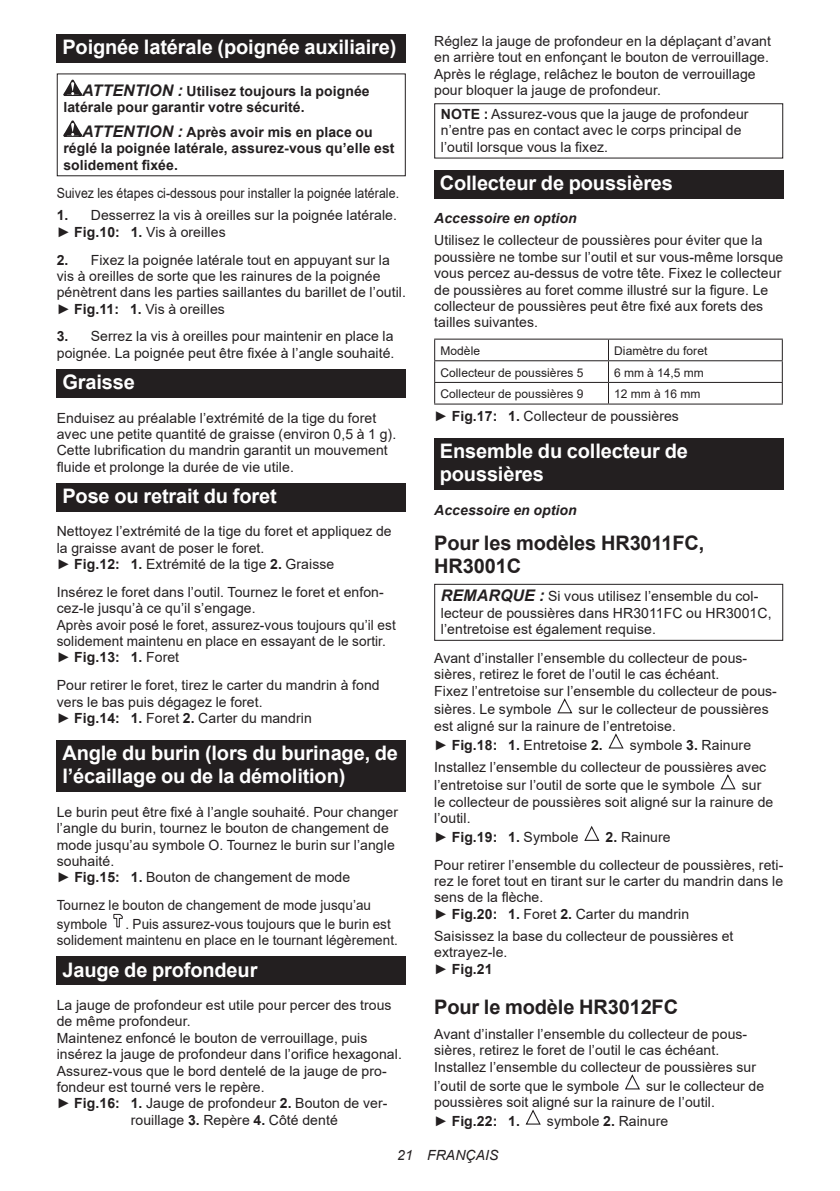
<style>
.page{position:relative;width:840px;height:1191px;background:#fff}
.page>*{position:absolute;margin:0;border:0;box-sizing:border-box;transform-origin:0 0}
.t1{font:700 20px/23.4px "Arial";letter-spacing:-.01em;color:#fff}
.t2{font:700 20px/23.4px "Arial";letter-spacing:-.01em;color:#231f20}
.t3{font:14px/16.4px "Arial";letter-spacing:.005em;color:#231f20}
.t4{font:700 14px/16.4px "Arial";letter-spacing:.005em;color:#231f20}
.t5{font:14px/18.8px "Arial";letter-spacing:.005em;color:#231f20;scale:.96 1}
.t6{font:14px "Arial";letter-spacing:.005em;color:#231f20;scale:.88 1}
.t7{font:italic 700 14px "Arial";letter-spacing:.005em;color:#231f20}
.t8{font:italic 14px "Arial";letter-spacing:.005em;color:#231f20}
.t9{font:12px "Arial";letter-spacing:.005em;color:#231f20}
.s1{font-style:italic;font-size:16px}
.s2{font-weight:700}
.s3{font-weight:700;font-style:italic;font-size:16px}
.s4{font-weight:400}
</style>
<div class="page">
<div style="left:57px;top:34px;width:348px;height:29px;background:#231f20"></div>
<svg style="left:63px;top:80px;width:19px;height:16px"></svg>
<svg style="left:63px;top:120px;width:19px;height:17px"></svg>
<div style="left:57px;top:369px;width:348px;height:29px;background:#231f20"></div>
<div style="left:57px;top:483px;width:348px;height:28px;background:#231f20"></div>
<div style="left:57px;top:740px;width:348px;height:52px;background:#231f20"></div>
<svg style="left:113px;top:913px;width:10px;height:14px"></svg>
<div style="left:57px;top:956px;width:348px;height:29px;background:#231f20"></div>
<div style="left:434px;top:103px;width:348px;height:55px;border:1px solid #231f20"></div>
<div style="left:434px;top:170px;width:348px;height:28px;background:#231f20"></div>
<hr style="left:434px;top:339px;width:174px;height:1px;background:#231f20">
<hr style="left:608px;top:339px;width:174px;height:1px;background:#231f20">
<hr style="left:434px;top:360px;width:174px;height:1px;background:#231f20">
<hr style="left:608px;top:360px;width:174px;height:1px;background:#231f20">
<hr style="left:434px;top:382px;width:174px;height:1px;background:#231f20">
<svg style="left:434px;top:340px;width:1px;height:63px"></svg>
<hr style="left:608px;top:382px;width:174px;height:1px;background:#231f20">
<svg style="left:781px;top:340px;width:1px;height:63px"></svg>
<hr style="left:434px;top:403px;width:174px;height:1px;background:#231f20">
<hr style="left:608px;top:403px;width:174px;height:1px;background:#231f20">
<div style="left:434px;top:438px;width:348px;height:52px;background:#231f20"></div>
<div style="left:434px;top:584px;width:348px;height:57px;border:1px solid #231f20"></div>
<svg style="left:557px;top:698px;width:16px;height:16px"></svg>
<svg style="left:608px;top:733px;width:16px;height:16px"></svg>
<svg style="left:720px;top:774px;width:16px;height:16px"></svg>
<svg style="left:584px;top:826px;width:16px;height:15px"></svg>
<svg style="left:625px;top:1074px;width:15px;height:16px"></svg>
<svg style="left:525px;top:1109px;width:16px;height:16px"></svg>
<h1 class="t1" style="left:62px;top:36px;width:335px">Poignée latérale (poignée auxiliaire)</h1>
<p class="t4" style="left:63px;top:83px;width:307px;text-indent:19px"><span class="s1">ATTENTION :</span> Utilisez toujours la poignée latérale pour garantir votre sécurité.</p>
<p class="t4" style="left:63px;top:124px;width:332px;text-indent:19px"><span class="s1">ATTENTION :</span> Après avoir mis en place ou réglé la poignée latérale, assurez-vous qu’elle est solidement fixée.</p>
<p class="t6" style="left:57px;top:184px;width:390px">Suivez les étapes ci-dessous pour installer la poignée latérale.</p>
<p class="t3" style="left:57px;top:207px;width:341px"><span class="s2">1.</span> Desserrez la vis à oreilles sur la poignée latérale. ► <span class="s2">Fig.10: 1.</span> Vis à oreilles</p>
<p class="t3" style="left:57px;top:251px;width:350px"><span class="s2">2.</span> Fixez la poignée latérale tout en appuyant sur la vis à oreilles de sorte que les rainures de la poignée pénètrent dans les parties saillantes du barillet de l’outil. ► <span class="s2">Fig.11: 1.</span> Vis à oreilles</p>
<p class="t3" style="left:57px;top:328px;width:339px"><span class="s2">3.</span> Serrez la vis à oreilles pour maintenir en place la poignée. La poignée peut être fixée à l’angle souhaité.</p>
<h1 class="t1" style="left:62px;top:370px;width:74px">Graisse</h1>
<p class="t3" style="left:57px;top:409px;width:341px">Enduisez au préalable l’extrémité de la tige du foret avec une petite quantité de graisse (environ 0,5 à 1 g).<br>Cette lubrification du mandrin garantit un mouvement fluide et prolonge la durée de vie utile.</p>
<h1 class="t1" style="left:62px;top:484px;width:216px">Pose ou retrait du foret</h1>
<p class="t3" style="left:57px;top:523px;width:336px">Nettoyez l’extrémité de la tige du foret et appliquez de la graisse avant de poser le foret.<br>► <span class="s2">Fig.12: 1.</span> Extrémité de la tige <span class="s2">2.</span> Graisse</p>
<p class="t3" style="left:57px;top:584px;width:340px">Insérez le foret dans l’outil. Tournez le foret et enfon&shy;cez-le jusqu’à ce qu’il s’engage.<br>Après avoir posé le foret, assurez-vous toujours qu’il est solidement maintenu en place en essayant de le sortir. ► <span class="s2">Fig.13: 1.</span> Foret</p>
<p class="t3" style="left:57px;top:677px;width:324px">Pour retirer le foret, tirez le carter du mandrin à fond vers le bas puis dégagez le foret.<br>► <span class="s2">Fig.14: 1.</span> Foret <span class="s2">2.</span> Carter du mandrin</p>
<h1 class="t1" style="left:62px;top:741px;width:337px">Angle du burin (lors du burinage, de l’écaillage ou de la démolition)</h1>
<p class="t3" style="left:57px;top:803px;width:342px">Le burin peut être fixé à l’angle souhaité. Pour changer l’angle du burin, tournez le bouton de changement de mode jusqu’au symbole O. Tournez le burin sur l’angle souhaité.<br>► <span class="s2">Fig.15: 1.</span> Bouton de changement de mode</p>
<p class="t5" style="left:57px;top:895px;width:329px">Tournez le bouton de changement de mode jusqu’au symbole</p>
<p class="t5" style="left:57px;top:915px;width:357px;line-height:16.4px;text-indent:69px">. Puis assurez-vous toujours que le burin est solidement maintenu en place en le tournant légèrement.</p>
<h1 class="t1" style="left:62px;top:958px;width:196px">Jauge de profondeur</h1>
<p class="t3" style="left:57px;top:996px;width:336px">La jauge de profondeur est utile pour percer des trous</p>
<p class="t3" style="left:57px;top:1013px;width:135px">de même profondeur.</p>
<p class="t3" style="left:57px;top:1029px;width:312px">Maintenez enfoncé le bouton de verrouillage, puis</p>
<p class="t3" style="left:57px;top:1046px;width:346px">insérez la jauge de profondeur dans l’orifice hexagonal.</p>
<p class="t3" style="left:57px;top:1062px;width:331px">Assurez-vous que le bord dentelé de la jauge de pro-</p>
<p class="t3" style="left:57px;top:1078px;width:209px">fondeur est tourné vers le repère.</p>
<p class="t3" style="left:57px;top:1095px;width:332px">► <span class="s2">Fig.16: 1.</span> Jauge de profondeur <span class="s2">2.</span> Bouton de ver-</p>
<p class="t3" style="left:131px;top:1111px;width:208px">rouillage <span class="s2">3.</span> Repère <span class="s2">4.</span> Côté denté</p>
<p class="t3" style="left:434px;top:33px;width:338px">Réglez la jauge de profondeur en la déplaçant d’avant en arrière tout en enfonçant le bouton de verrouillage.<br>Après le réglage, relâchez le bouton de verrouillage pour bloquer la jauge de profondeur.</p>
<p class="t3" style="left:440px;top:106px;width:309px"><span class="s2">NOTE :</span> Assurez-vous que la jauge de profondeur n’entre pas en contact avec le corps principal de l’outil lorsque vous la fixez.</p>
<h1 class="t1" style="left:439px;top:171px;width:234px">Collecteur de poussières</h1>
<p class="t7" style="left:434px;top:209px;width:144px">Accessoire en option</p>
<p class="t3" style="left:434px;top:232px;width:350px">Utilisez le collecteur de poussières pour éviter que la poussière ne tombe sur l’outil et sur vous-même lorsque vous percez au-dessus de votre tête. Fixez le collecteur de poussières au foret comme illustré sur la figure. Le collecteur de poussières peut être fixé aux forets des tailles suivantes.</p>
<p class="t9" style="left:440px;top:342px;width:41px">Modèle</p>
<p class="t9" style="left:613px;top:342px;width:95px">Diamètre du foret</p>
<p class="t9" style="left:440px;top:364px;width:144px">Collecteur de poussières 5</p>
<p class="t9" style="left:613px;top:364px;width:91px">6 mm à 14,5 mm</p>
<p class="t9" style="left:440px;top:386px;width:144px">Collecteur de poussières 9</p>
<p class="t9" style="left:613px;top:386px;width:88px">12 mm à 16 mm</p>
<p class="t3" style="left:434px;top:408px;width:246px">► <span class="s2">Fig.17: 1.</span> Collecteur de poussières</p>
<h1 class="t1" style="left:439px;top:439px;width:249px">Ensemble du collecteur de poussières</h1>
<p class="t7" style="left:434px;top:500px;width:144px">Accessoire en option</p>
<h1 class="t2" style="left:434px;top:531px;width:271px">Pour les modèles HR3011FC,<br>HR3001C</h1>
<p class="t3" style="left:440px;top:588px;width:332px"><span class="s3">REMARQUE :</span> Si vous utilisez l’ensemble du col&shy;lecteur de poussières dans HR3011FC ou HR3001C, l’entretoise est également requise.</p>
<p class="t3" style="left:434px;top:649px;width:344px">Avant d’installer l’ensemble du collecteur de pous&shy;sières, retirez le foret de l’outil le cas échéant.<br>Fixez l’entretoise sur l’ensemble du collecteur de pous-</p>
<p class="t3" style="left:434px;top:701px;width:119px">sières. Le symbole</p>
<p class="t3" style="left:434px;top:701px;width:336px;text-indent:144px">sur le collecteur de poussières est aligné sur la rainure de l’entretoise.</p>
<p class="t3" style="left:434px;top:736px;width:170px">► <span class="s2">Fig.18: 1.</span> Entretoise <span class="s2">2.</span></p>
<p class="t3" style="left:434px;top:733px;width:333px;line-height:22px;text-indent:195px">symbole <span class="s2">3.</span> Rainure<br>Installez l’ensemble du collecteur de poussières avec</p>
<p class="t3" style="left:434px;top:777px;width:282px">l’entretoise sur l’outil de sorte que le symbole</p>
<p class="t3" style="left:434px;top:777px;width:340px;text-indent:307px">sur le collecteur de poussières soit aligné sur la rainure de l’outil.</p>
<p class="t4" style="left:434px;top:829px;width:146px"><span class="s4">►</span> Fig.19: 1. <span class="s4">Symbole</span></p>
<p class="t3" style="left:434px;top:823px;width:350px;line-height:27.8px;text-indent:171px"><span class="s2">2.</span> Rainure<br>Pour retirer l’ensemble du collecteur de poussières, reti-</p>
<p class="t3" style="left:434px;top:873px;width:350px">rez le foret tout en tirant sur le carter du mandrin dans le sens de la flèche.<br>► <span class="s2">Fig.20: 1.</span> Foret <span class="s2">2.</span> Carter du mandrin</p>
<p class="t3" style="left:434px;top:927px;width:300px">Saisissez la base du collecteur de poussières et extrayez-le.<br>► <span class="s2">Fig.21</span></p>
<h1 class="t2" style="left:434px;top:995px;width:245px">Pour le modèle HR3012FC</h1>
<p class="t3" style="left:434px;top:1025px;width:323px">Avant d’installer l’ensemble du collecteur de pous&shy;sières, retirez le foret de l’outil le cas échéant.<br>Installez l’ensemble du collecteur de poussières sur</p>
<p class="t3" style="left:434px;top:1077px;width:186px">l’outil de sorte que le symbole</p>
<p class="t3" style="left:434px;top:1077px;width:331px;text-indent:212px">sur le collecteur de poussières soit aligné sur la rainure de l’outil.</p>
<p class="t4" style="left:434px;top:1112px;width:87px"><span class="s4">►</span> Fig.22: 1.</p>
<p class="t3" style="left:546px;top:1112px;width:123px">symbole <span class="s2">2.</span> Rainure</p>
<p class="t8" style="left:397px;top:1146px;width:103px">21 FRANÇAIS</p>
</div>
